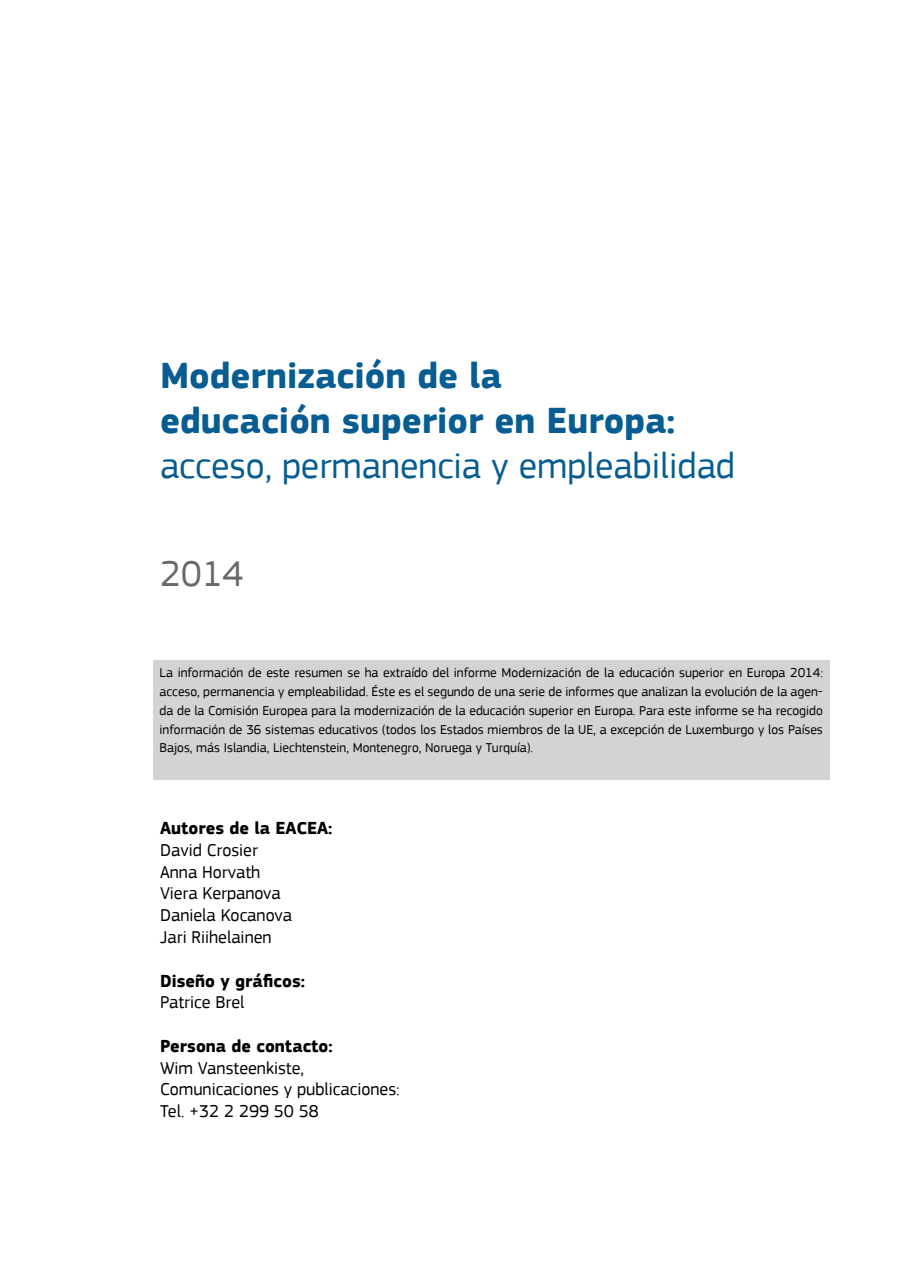
<style>
.page{position:relative;width:897px;height:1267px;background:#fff}
.page>*{position:absolute;margin:0;border:0;box-sizing:border-box;transform-origin:0 0}
.t1{font:700 37.5px/45px "PF Square Sans Pro";color:#075c91}
.t2{font:37.5px "PF Square Sans Pro";color:#075c91}
.t3{font:37.5px "PF Square Sans Pro";color:#6a6864}
.t4{font:18px "PF Square Sans Pro";color:#000}
.t5{font:700 18px "PF Square Sans Pro";color:#000}
.t6{font:13.5px/18.8px "PF Square Sans Pro";color:#000;text-align:justify}
</style>
<div class="page">
<div style="left:153px;top:660px;width:676px;height:119px;background:#d3d3d2"></div>
<p class="t1" style="left:160px;top:354px;width:516px">Modernización de la educación superior en Europa:</p>
<p class="t2" style="left:160px;top:443px;width:576px">acceso, permanencia y empleabilidad</p>
<p class="t3" style="left:160px;top:551px;width:85px">2014</p>
<p class="t6" style="left:159px;top:663px;width:664px">La información de este resumen se ha extraído del informe Modernización de la educación superior en Europa 2014: acceso, permanencia y empleabilidad. Éste es el segundo de una serie de informes que analizan la evolución de la agen&shy;da de la Comisión Europea para la modernización de la educación superior en Europa. Para este informe se ha recogido información de 36 sistemas educativos (todos los Estados miembros de la UE, a excepción de Luxemburgo y los Países Bajos, más Islandia, Liechtenstein, Montenegro, Noruega y Turquía).</p>
<p class="t5" style="left:160px;top:817px;width:174px">Autores de la EACEA:</p>
<p class="t4" style="left:160px;top:839px;width:99px">David Crosier</p>
<p class="t4" style="left:160px;top:861px;width:102px">Anna Horvath</p>
<p class="t4" style="left:160px;top:883px;width:122px">Viera Kerpanova</p>
<p class="t4" style="left:160px;top:904px;width:133px">Daniela Kocanova</p>
<p class="t4" style="left:160px;top:926px;width:113px">Jari Riihelainen</p>
<p class="t5" style="left:160px;top:969px;width:146px">Diseño y gráficos:</p>
<p class="t4" style="left:160px;top:991px;width:86px">Patrice Brel</p>
<p class="t5" style="left:160px;top:1034px;width:174px">Persona de contacto:</p>
<p class="t4" style="left:160px;top:1057px;width:145px">Wim Vansteenkiste,</p>
<p class="t4" style="left:160px;top:1078px;width:241px">Comunicaciones y publicaciones:</p>
<p class="t4" style="left:160px;top:1100px;width:160px">Tel. +32 2 299 50 58</p>
</div>
